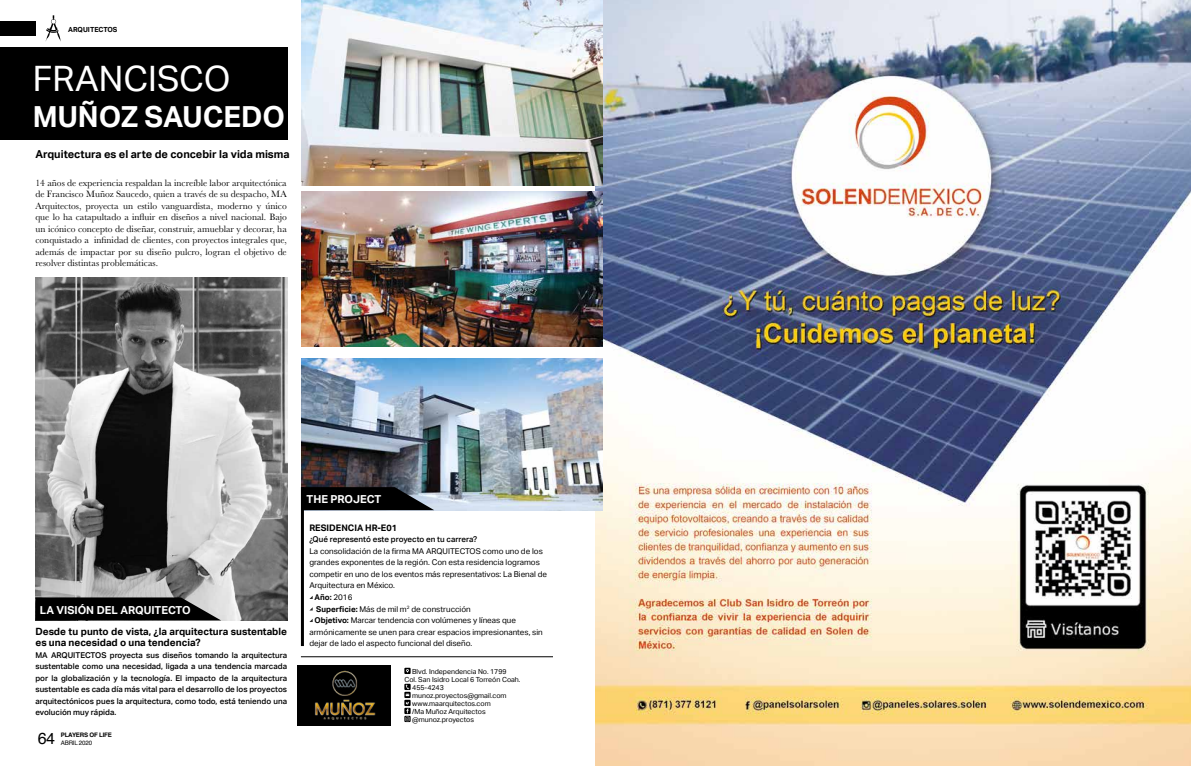
<style>
.page{position:relative;width:1191px;height:766px;background:#fff}
.page>*{position:absolute;margin:0;border:0;box-sizing:border-box;transform-origin:0 0}
.t1{font:35px "Aktiv Grotesk";color:#fff}
.t2{font:700 29px "Aktiv Grotesk";color:#fff}
.t3{font:16px "Helvetica";color:#000}
.t4{font:700 11px "Aktiv Grotesk";color:#000}
.t5{font:700 11px "Aktiv Grotesk";color:#fff}
.t6{font:700 10px/11.5px "Aktiv Grotesk";color:#000}
.t7{font:9.5px/11.5px "Baskerville URW";color:#000;text-align:justify}
.t8{font:700 9px "Aktiv Grotesk";color:#000}
.t9{font:8px "Aktiv Grotesk";color:#000}
.t10{font:500 8px/11.5px "Aktiv Grotesk";color:#000;text-align:justify}
.t11{font:700 8px "Aktiv Grotesk";color:#000}
.t12{font:7px "Aktiv Grotesk";color:#000}
.t13{font:700 7px "Aktiv Grotesk";color:#000}
.t14{font:700 6.1px "Helvetica";letter-spacing:-.03em;color:#000}
.t15{font:6.1px "Helvetica";letter-spacing:-.03em;color:#000}
.s1{font-weight:400}
.s2{font-weight:700}
</style>
<div class="page">
<img style="left:595px;top:0;width:596px;height:765px">
<img style="left:35px;top:278px;width:252px;height:342px">
<img style="left:301px;top:358px;width:301px;height:152px">
<svg style="left:304px;top:487px;width:130px;height:23px;background:#16181a"></svg>
<svg style="left:35px;top:597px;width:186px;height:23px;background:#1b1b1b"></svg>
<div style="left:0;top:21px;width:35px;height:14px;background:#000"></div>
<svg style="left:46px;top:15px;width:15px;height:26px"></svg>
<img style="left:298px;top:665px;width:92px;height:60px">
<svg style="left:404px;top:667px;width:6px;height:6px"></svg>
<svg style="left:404px;top:683px;width:6px;height:38px"></svg>
<img style="left:301px;top:191px;width:301px;height:155px">
<img style="left:301px;top:0;width:301px;height:185px">
<hr style="left:301px;top:656px;width:252px;height:1px;background:#000">
<hr style="left:301px;top:487px;width:3px;height:158px;background:#000">
<div style="left:0;top:47px;width:287px;height:92px;background:#000"></div>
<p class="t13" style="left:68px;top:26px;width:51px">ARQUITECTOS</p>
<h1 class="t1" style="left:33px;top:58px;width:199px">FRANCISCO</h1>
<h2 class="t2" style="left:33px;top:100px;width:254px">MUÑOZ SAUCEDO</h2>
<p class="t4" style="left:35px;top:148px;width:256px">Arquitectura es el arte de concebir la vida misma</p>
<p class="t7" style="left:35px;top:176px;width:253px">14 años de experiencia respaldan la increíble labor arquitectónica de Francisco Muñoz Saucedo, quien a través de su despacho, MA Arquitectos, proyecta un estilo vanguardista, moderno y único que lo ha catapultado a influir en diseños a nivel nacional. Bajo un icónico concepto de diseñar, construir, amueblar y decorar, ha conquistado a infinidad de clientes, con proyectos integrales que, además de impactar por su diseño pulcro, logran el objetivo de resolver distintas problemáticas.</p>
<p class="t5" style="left:40px;top:603px;width:152px">LA VISIÓN DEL ARQUITECTO</p>
<p class="t6" style="left:35px;top:625px;width:253px">Desde tu punto de vista, ¿la arquitectura sustentable es una necesidad o una tendencia?</p>
<p class="t10" style="left:35px;top:648px;width:253px">MA ARQUITECTOS proyecta sus diseños tomando la arquitectura sustentable como una necesidad, ligada a una tendencia marcada por la globalización y la tecnología. El impacto de la arquitectura sustentable es cada día más vital para el desarrollo de los proyectos arquitectónicos pues la arquitectura, como todo, está teniendo una evolución muy rápida.</p>
<h3 class="t3" style="left:38px;top:725px;width:19px">64</h3>
<p class="t14" style="left:61px;top:730px;width:53px">PLAYERS OF LIFE</p>
<p class="t15" style="left:61px;top:737px;width:33px">ABRIL 2020</p>
<p class="t5" style="left:307px;top:492px;width:76px">THE PROJECT</p>
<p class="t8" style="left:309px;top:522px;width:89px">RESIDENCIA HR-E01</p>
<p class="t10" style="left:309px;top:533px;width:169px">¿Qué representó este proyecto en tu carrera?</p>
<p class="t9" style="left:309px;top:546px;width:235px">La consolidación de la firma MA ARQUITECTOS como uno de los</p>
<p class="t9" style="left:309px;top:558px;width:232px">grandes exponentes de la región. Con esta residencia logramos</p>
<p class="t9" style="left:309px;top:569px;width:239px">competir en uno de los eventos más representativos: La Bienal de</p>
<p class="t9" style="left:309px;top:581px;width:87px">Arquitectura en México.</p>
<p class="t11" style="left:314px;top:592px;width:39px">Año: <span class="s1">2016</span></p>
<p class="t9" style="left:316px;top:604px;width:156px"><span class="s2">Superficie:</span> Más de mil m<sup>2</sup> de construcción</p>
<p class="t9" style="left:314px;top:615px;width:203px"><span class="s2">Objetivo:</span> Marcar tendencia con volúmenes y líneas que</p>
<p class="t9" style="left:309px;top:627px;width:235px">armónicamente se unen para crear espacios impresionantes, sin</p>
<p class="t9" style="left:309px;top:638px;width:164px">dejar de lado el aspecto funcional del diseño.</p>
<p class="t12" style="left:412px;top:667px;width:96px">Blvd. Independencia No. 1799</p>
<p class="t12" style="left:404px;top:675px;width:118px">Col. San Isidro Local 6 Torreón Coah.</p>
<p class="t12" style="left:412px;top:683px;width:33px">455-4243</p>
<p class="t12" style="left:412px;top:691px;width:96px">munoz.proyectos@gmail.com</p>
<p class="t12" style="left:412px;top:699px;width:80px">www.maarquitectos.com</p>
<p class="t12" style="left:412px;top:707px;width:75px">/Ma Muñoz Arquitectos</p>
<p class="t12" style="left:412px;top:715px;width:63px">@munoz.proyectos</p>
</div>
